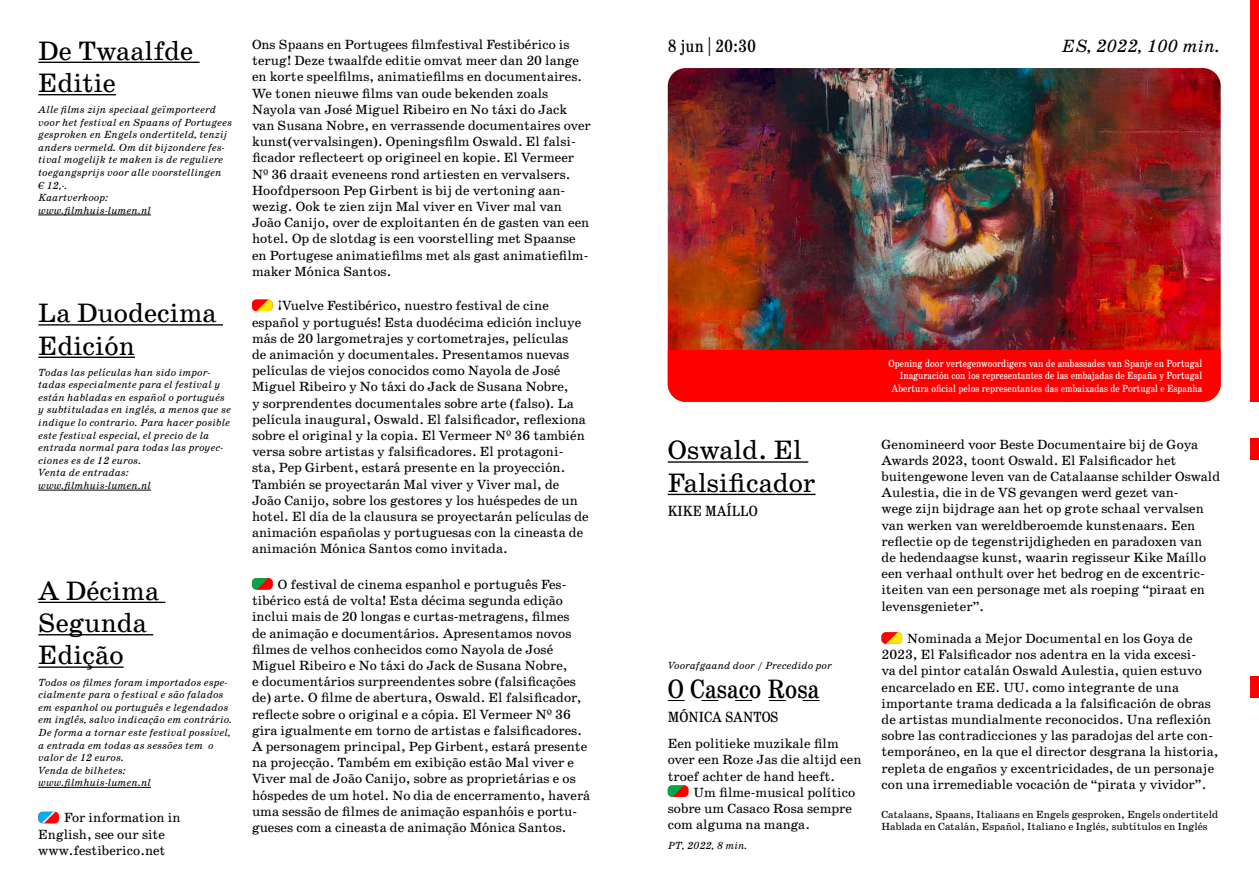
<style>
.page{position:relative;width:1259px;height:893px;background:#fff}
.page>*{position:absolute;margin:0;border:0;box-sizing:border-box;transform-origin:0 0}
.t1{font:27px/32.4px "School";color:#000}
.t2{font:condensed 27px "School";color:#000}
.t3{font:italic 18px "School";color:#000}
.t4{font:condensed 18px "School";color:#000}
.t5{font:condensed 15px "School";color:#000}
.t6{font:13.5px/16.2px "School";color:#000}
.t7{font:italic 10.5px/12.6px "School";color:#000}
.t8{font:condensed 10.5px/12.6px "School";color:#fff;text-align:right}
.t9{font:10.5px/12.6px "School";color:#000}
</style>
<div class="page">
<div style="left:1250px;top:0;width:9px;height:402px;background:#f00"></div>
<img style="left:668px;top:68px;width:552px;height:282px">
<hr style="left:668px;top:461px;width:140px;height:2px;background:#000">
<hr style="left:668px;top:494px;width:147px;height:1px;background:#000">
<svg style="left:668px;top:700px;width:151px;height:1px"></svg>
<div style="left:1250px;top:438px;width:9px;height:21px;background:#f00"></div>
<div style="left:1250px;top:677px;width:9px;height:21px;background:#f00"></div>
<svg style="left:252px;top:300px;width:21px;height:11px"></svg>
<svg style="left:252px;top:578px;width:21px;height:12px"></svg>
<hr style="left:38px;top:62px;width:162px;height:1px;background:#000">
<hr style="left:38px;top:94px;width:78px;height:1px;background:#000">
<hr style="left:38px;top:324px;width:185px;height:2px;background:#000">
<hr style="left:38px;top:357px;width:97px;height:1px;background:#000">
<hr style="left:38px;top:602px;width:127px;height:1px;background:#000">
<hr style="left:38px;top:634px;width:115px;height:1px;background:#000">
<hr style="left:38px;top:666px;width:86px;height:2px;background:#000">
<hr style="left:38px;top:215px;width:113px;height:1px;background:#000">
<hr style="left:38px;top:490px;width:113px;height:1px;background:#000">
<hr style="left:38px;top:787px;width:113px;height:1px;background:#000">
<svg style="left:881px;top:632px;width:21px;height:12px"></svg>
<svg style="left:668px;top:785px;width:20px;height:12px"></svg>
<div style="left:668px;top:350px;width:552px;height:52px;background:#f00"></div>
<svg style="left:38px;top:812px;width:21px;height:11px"></svg>
<h1 class="t1" style="left:38px;top:35px;width:156px">De Twaalfde<br>Editie</h1>
<p class="t7" style="left:38px;top:104px;width:195px">Alle films zijn speciaal geïmporteerd voor het festival en Spaans of Portugees gesproken en Engels ondertiteld, tenzij anders vermeld. Om dit bijzondere fes&shy;tival mogelijk te maken is de reguliere toegangsprijs voor alle voorstellingen<br>€ 12,-.<br>Kaartverkoop:<br>www.filmhuis-lumen.nl</p>
<h1 class="t1" style="left:38px;top:297px;width:180px">La Duodecima<br>Edición</h1>
<p class="t7" style="left:38px;top:366px;width:194px">Todas las películas han sido impor&shy;tadas especialmente para el festival y están habladas en español o portugués y subtituladas en inglés, a menos que se indique lo contrario. Para hacer posible este festival especial, el precio de la entrada normal para todas las proyec&shy;ciones es de 12 euros.<br>Venta de entradas: www.filmhuis-lumen.nl</p>
<h1 class="t1" style="left:38px;top:575px;width:122px">A Décima<br>Segunda<br>Edição</h1>
<p class="t7" style="left:38px;top:676px;width:196px">Todos os filmes foram importados espe&shy;cialmente para o festival e são falados em espanhol ou português e legendados em inglês, salvo indicação em contrário.<br>De forma a tornar este festival possível, a entrada em todas as sessões tem o valor de 12 euros.<br>Venda de bilhetes: www.filmhuis-lumen.nl</p>
<p class="t6" style="left:38px;top:810px;width:144px;text-indent:26px">For information in<br>English, see our site www.festiberico.net</p>
<p class="t6" style="left:252px;top:36px;width:340px">Ons Spaans en Portugees filmfestival Festibérico is terug! Deze twaalfde editie omvat meer dan 20 lange en korte speelfilms, animatiefilms en documentaires.<br>We tonen nieuwe films van oude bekenden zoals Nayola van José Miguel Ribeiro en No táxi do Jack van Susana Nobre, en verrassende documentaires over kunst(vervalsingen). Openingsfilm Oswald. El falsi&shy;ficador reflecteert op origineel en kopie. El Vermeer Nº 36 draait eveneens rond artiesten en vervalsers.<br>Hoofdpersoon Pep Girbent is bij de vertoning aan&shy;wezig. Ook te zien zijn Mal viver en Viver mal van João Canijo, over de exploitanten én de gasten van een hotel. Op de slotdag is een voorstelling met Spaanse en Portugese animatiefilms met als gast animatiefilm&shy;maker Mónica Santos.</p>
<p class="t6" style="left:252px;top:298px;width:338px;text-indent:26px">¡Vuelve Festibérico, nuestro festival de cine español y portugués! Esta duodécima edición incluye más de 20 largometrajes y cortometrajes, películas<br>de animación y documentales. Presentamos nuevas películas de viejos conocidos como Nayola de José Miguel Ribeiro y No táxi do Jack de Susana Nobre,<br>y sorprendentes documentales sobre arte (falso). La película inaugural, Oswald. El falsificador, reflexiona sobre el original y la copia. El Vermeer Nº 36 también versa sobre artistas y falsificadores. El protagoni&shy;sta, Pep Girbent, estará presente en la proyección.<br>También se proyectarán Mal viver y Viver mal, de João Canijo, sobre los gestores y los huéspedes de un hotel. El día de la clausura se proyectarán películas de animación españolas y portuguesas con la cineasta de animación Mónica Santos como invitada.</p>
<p class="t6" style="left:252px;top:576px;width:340px;text-indent:26px">O festival de cinema espanhol e português Fes&shy;tibérico está de volta! Esta décima segunda edição inclui mais de 20 longas e curtas-metragens, filmes<br>de animação e documentários. Apresentamos novos filmes de velhos conhecidos como Nayola de José Miguel Ribeiro e No táxi do Jack de Susana Nobre,<br>e documentários surpreendentes sobre (falsificações de) arte. O filme de abertura, Oswald. El falsificador, reflecte sobre o original e a cópia. El Vermeer Nº 36 gira igualmente em torno de artistas e falsificadores.<br>A personagem principal, Pep Girbent, estará presente na projecção. Também em exibição estão Mal viver e Viver mal de João Canijo, sobre as proprietárias e os hóspedes de um hotel. No dia de encerramento, haverá uma sessão de filmes de animação espanhóis e portu&shy;gueses com a cineasta de animação Mónica Santos.</p>
<h2 class="t4" style="left:668px;top:36px;width:90px">8 jun | 20:30</h2>
<h2 class="t3" style="left:1061px;top:36px;width:161px">ES, 2022, 100 min.</h2>
<h1 class="t1" style="left:668px;top:434px;width:149px">Oswald. El<br>Falsificador</h1>
<p class="t5" style="left:668px;top:502px;width:91px">KIKE MAÍLLO</p>
<p class="t7" style="left:668px;top:660px;width:166px">Voorafgaand door / Precedido por</p>
<h1 class="t2" style="left:668px;top:673px;width:153px">O Casaco Rosa</h1>
<p class="t5" style="left:668px;top:708px;width:112px">MÓNICA SANTOS</p>
<p class="t6" style="left:668px;top:736px;width:195px">Een politieke muzikale film over een Roze Jas die altijd een troef achter de hand heeft.</p>
<p class="t6" style="left:668px;top:784px;width:189px;text-indent:26px">Um filme-musical político sobre um Casaco Rosa sempre com alguma na manga.</p>
<p class="t7" style="left:668px;top:839px;width:81px">PT, 2022, 8 min.</p>
<p class="t8" style="left:888px;top:357px;width:315px">Opening door vertegenwoordigers van de ambassades van Spanje en Portugal<br>Inaguración con los representantes de las embajadas de España y Portugal<br>Abertura oficial pelos representantes das embaixadas de Portugal e Espanha</p>
<p class="t6" style="left:881px;top:436px;width:340px">Genomineerd voor Beste Documentaire bij de Goya Awards 2023, toont Oswald. El Falsificador het buitengewone leven van de Catalaanse schilder Oswald Aulestia, die in de VS gevangen werd gezet van-<br>wege zijn bijdrage aan het op grote schaal vervalsen van werken van wereldberoemde kunstenaars. Een reflectie op de tegenstrijdigheden en paradoxen van<br>de hedendaagse kunst, waarin regisseur Kike Maíllo een verhaal onthult over het bedrog en de excentric&shy;iteiten van een personage met als roeping “piraat en levensgenieter”.</p>
<p class="t6" style="left:881px;top:630px;width:339px;text-indent:26px">Nominada a Mejor Documental en los Goya de 2023, El Falsificador nos adentra en la vida excesi-<br>va del pintor catalán Oswald Aulestia, quien estuvo encarcelado en EE. UU. como integrante de una importante trama dedicada a la falsificación de obras de artistas mundialmente reconocidos. Una reflexión sobre las contradicciones y las paradojas del arte con&shy;temporáneo, en la que el director desgrana la historia, repleta de engaños y excentricidades, de un personaje con una irremediable vocación de “pirata y vividor”.</p>
<p class="t9" style="left:881px;top:808px;width:338px">Catalaans, Spaans, Italiaans en Engels gesproken, Engels ondertiteld<br>Hablada en Catalán, Español, Italiano e Inglés, subtítulos en Inglés</p>
</div>
